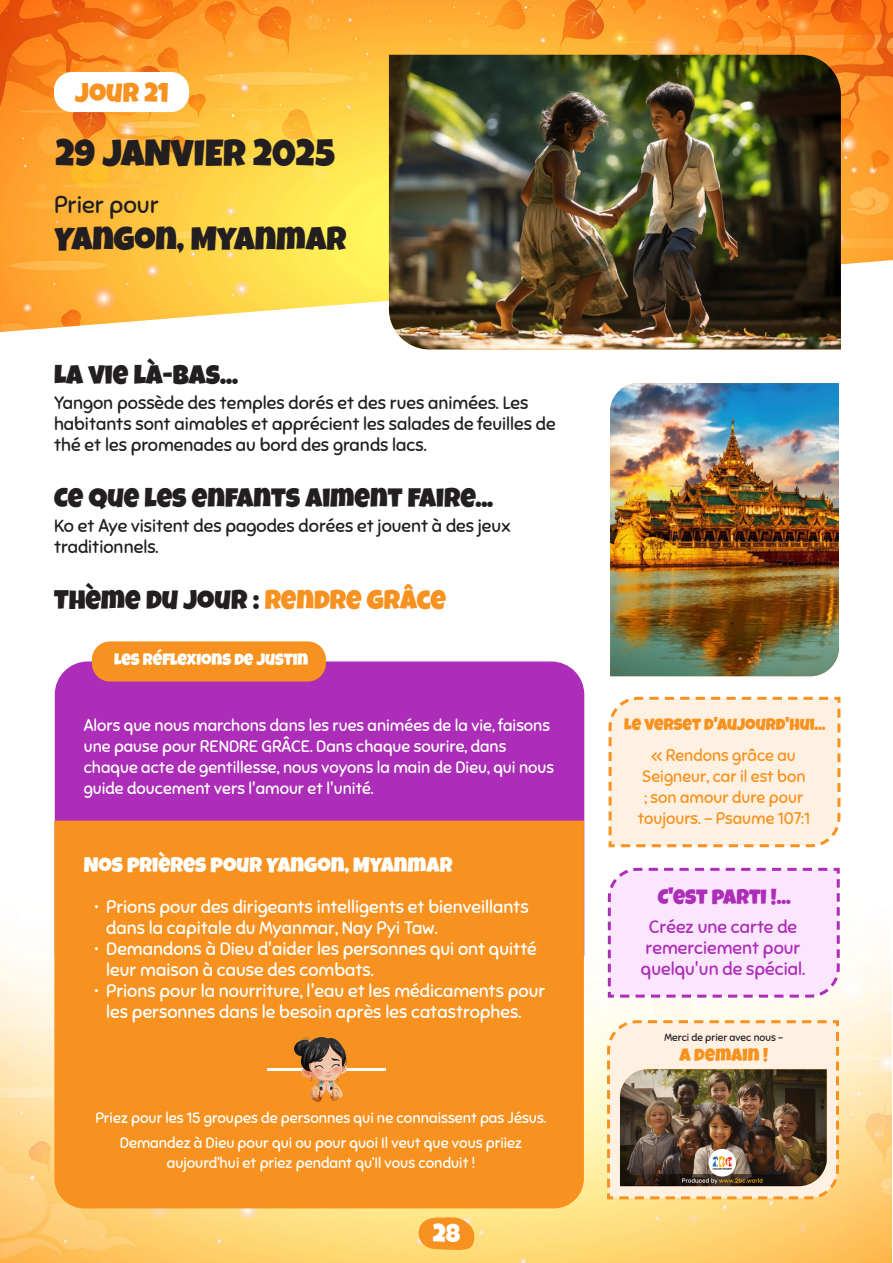
<style>
.page{position:relative;width:893px;height:1263px;background:#fff}
.page>*{position:absolute;margin:0;border:0;box-sizing:border-box;transform-origin:0 0}
.Date{font:37.5px "Luckiest Guy";color:#231f20}
.City_Name{font:33px "Luckiest Guy";color:#231f20}
.Header_3{font:27px "Luckiest Guy";color:#231f20}
.Header_3-2{font:27px "Luckiest Guy";color:#f79220}
.t1{font:25.5px "Luckiest Guy";color:#fff}
.Praying_for{font:24px "Sniglet";color:#231f20}
.Justin_s_thoughts{font:21px "Luckiest Guy";color:#fff}
.Today_s_Verse{font:21px "Luckiest Guy";color:#ac2db7}
.t2{font:18px/21px "Sniglet";color:#fff}
.t3{font:18px/21px "Sniglet";color:#231f20}
.Bible_Verse_2{font:18px/21px "Sniglet";color:#ac2db7;text-align:center}
.Today_s_Verse-2{font:18px "Luckiest Guy";color:#f79220}
.t4{font:16.5px/21px "Sniglet";color:#fff}
.Bible_Verse_2-2{font:16.5px/21px "Sniglet";color:#f79220;text-align:center}
.Today_s_Verse-3{font:16.5px "Luckiest Guy";color:#f79220}
.Justin_s_thoughts-2{font:16.5px "Luckiest Guy";color:#fff}
.t5{font:15px/25.5px "Sniglet";color:#fff;text-align:center}
.Bible_Verse_2-3{font:10.5px "Sniglet";color:#231f20}
.s1{color:#f79220}
</style>
<div class="page">
<img style="left:0;top:739px;width:891px;height:524px">
<svg style="left:415px;top:1215px;width:61px;height:37px;background:#f9aa40"></svg>
<img style="left:0;top:0;width:893px;height:332px">
<div style="left:55px;top:661px;width:529px;height:160px;background:#ac2db7"></div>
<img style="left:389px;top:55px;width:452px;height:294px">
<div style="left:54px;top:72px;width:135px;height:40px;background:#fff;border-radius:18px"></div>
<div style="left:92px;top:641px;width:234px;height:40px;background:#f79220;border-radius:18px"></div>
<div style="left:54px;top:821px;width:530px;height:387px;background:#f79220"></div>
<hr style="left:267px;top:1068px;width:118px;height:3px;background:#fff">
<img style="left:294px;top:1038px;width:53px;height:63px">
<img style="left:610px;top:383px;width:229px;height:293px">
<svg style="left:607px;top:696px;width:235px;height:153px;background:#feeedc"></svg>
<svg style="left:606px;top:866px;width:235px;height:133px;background:#f9dffa"></svg>
<svg style="left:606px;top:1019px;width:234px;height:182px;background:#fde8cd"></svg>
<img style="left:620px;top:1069px;width:207px;height:117px">
<p class="Header_3-2" style="left:75px;top:75px;width:95px">JOUR 21</p>
<p class="Date" style="left:56px;top:129px;width:281px">29 JANVIER 2025</p>
<p class="Praying_for" style="left:54px;top:191px;width:106px">Prier pour</p>
<p class="City_Name" style="left:54px;top:217px;width:294px">YANGON, MYANMAR</p>
<p class="Header_3" style="left:54px;top:357px;width:185px">LA VIE LÀ-BAS...</p>
<p class="t3" style="left:54px;top:393px;width:503px">Yangon possède des temples dorés et des rues animées. Les habitants sont aimables et apprécient les salades de feuilles de thé et les promenades au bord des grands lacs.</p>
<p class="Header_3" style="left:54px;top:480px;width:441px">CE QUE LES ENFANTS AIMENT FAIRE...</p>
<p class="t3" style="left:54px;top:516px;width:458px">Ko et Aye visitent des pagodes dorées et jouent à des jeux traditionnels.</p>
<p class="Header_3" style="left:54px;top:582px;width:394px">THÈME DU JOUR : <span class="s1">RENDRE GRÂCE</span></p>
<p class="Justin_s_thoughts-2" style="left:114px;top:648px;width:196px">LES RÉFLEXIONS DE JUSTIN</p>
<p class="t4" style="left:84px;top:715px;width:472px">Alors que nous marchons dans les rues animées de la vie, faisons une pause pour RENDRE GRÂCE. Dans chaque sourire, dans chaque acte de gentillesse, nous voyons la main de Dieu, qui nous guide doucement vers l'amour et l'unité.</p>
<p class="Justin_s_thoughts" style="left:84px;top:851px;width:370px">NOS PRIÈRES POUR YANGON, MYANMAR</p>
<p class="t2" style="left:106px;top:896px;width:424px;text-indent:-12px">• Prions pour des dirigeants intelligents et bienveillants dans la capitale du Myanmar, Nay Pyi Taw.</p>
<p class="t2" style="left:106px;top:938px;width:432px;text-indent:-12px">• Demandons à Dieu d'aider les personnes qui ont quitté leur maison à cause des combats.</p>
<p class="t2" style="left:106px;top:980px;width:441px;text-indent:-12px">• Prions pour la nourriture, l'eau et les médicaments pour les personnes dans le besoin après les catastrophes.</p>
<p class="t5" style="left:95px;top:1105px;width:452px">Priez pour les 15 groupes de personnes qui ne connaissent pas Jésus.<br>Demandez à Dieu pour qui ou pour quoi Il veut que vous priiez</p>
<p class="t5" style="left:167px;top:1150px;width:310px">aujourd’hui et priez pendant qu’Il vous conduit !</p>
<h3 class="t1" style="left:433px;top:1216px;width:29px">28</h3>
<p class="Today_s_Verse-3" style="left:624px;top:713px;width:203px">LE VERSET D'AUJOURD'HUI...</p>
<p class="Bible_Verse_2-2" style="left:638px;top:745px;width:173px">« Rendons grâce au<br>Seigneur, car il est bon<br>; son amour dure pour toujours. - Psaume 107:1</p>
<p class="Today_s_Verse" style="left:658px;top:883px;width:134px">C'EST PARTI !...</p>
<p class="Bible_Verse_2" style="left:641px;top:917px;width:166px">Créez une carte de remerciement pour quelqu'un de spécial.</p>
<p class="Bible_Verse_2-3" style="left:664px;top:1030px;width:120px">Merci de prier avec nous -</p>
<p class="Today_s_Verse-2" style="left:679px;top:1042px;width:90px">A DEMAIN !</p>
</div>
